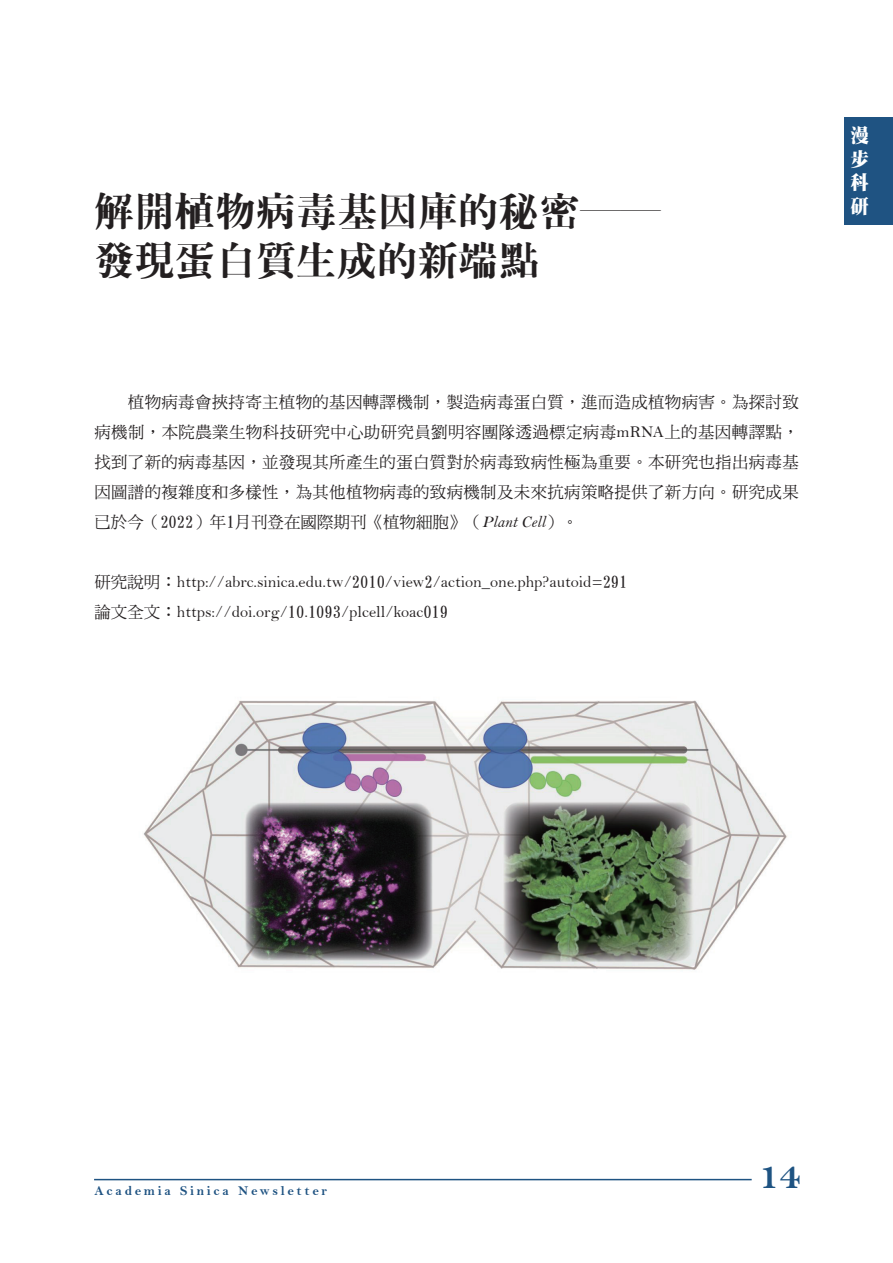
<style>
.page{position:relative;width:893px;height:1263px;background:#fff}
.page>*{position:absolute;margin:0;border:0;box-sizing:border-box;transform-origin:0 0}
.t1{font:40.5px/48.6px "DF Ming XB WIN BF";color:#231f20}
.t2{font:40.35px "Bell MT Bold";color:#1e5382}
.t3{font:19.5px/23.4px "DF Ming W12 WIN BF";color:#fff;text-align:justify;scale:.95 1}
.t4{font:16.5px/30px "DF Ming Md HK BF";letter-spacing:.015em;color:#231f20;text-align:justify}
.t5{font:16.5px/30px "Bell";color:#231f20}
.t6{font:13.5px "Bell MT Bold";letter-spacing:.2em;color:#1f5382}
.s1{font-family:"Bell"}
.s2{font-family:"Bell MT Italic"}
.s3{font-family:"DF Ming Md HK BF"}
</style>
<div class="page">
<hr style="left:94px;top:1179px;width:658px;height:1px;background:#1e5382">
<img style="left:143px;top:700px;width:645px;height:270px">
<div style="left:844px;top:117px;width:49px;height:108px;background:#1f5382"></div>
<h1 class="t1" style="left:94px;top:186px;width:568px">解開植物病毒基因庫的秘密──發現蛋白質生成的新端點</h1>
<p class="t4" style="left:94px;top:387px;width:706px">　　植物病毒會挾持寄主植物的基因轉譯機制，製造病毒蛋白質，進而造成植物病害。為探討致病機制，本院農業生物科技研究中心助研究員劉明容團隊透過標定病毒<span class="s1">mRNA</span>上的基因轉譯點，找到了新的病毒基因，並發現其所產生的蛋白質對於病毒致病性極為重要。本研究也指出病毒基因圖譜的複雜度和多樣性，為其他植物病毒的致病機制及未來抗病策略提供了新方向。研究成果已於今（2022）年1月刊登在國際期刊《植物細胞》（<span class="s2">Plant Cell</span>）。</p>
<p class="t5" style="left:94px;top:566px;width:535px"><span class="s3">研究說明：</span>http://abrc.sinica.edu.tw/<span class="s3">2010</span>/view<span class="s3">2</span>/action_one.php?autoid=<span class="s3">291論文全文：</span>https://doi.org/<span class="s3">10</span>.<span class="s3">1093</span>/plcell/koac<span class="s3">019</span></p>
<p class="t3" style="left:851px;top:124px;width:21px">漫步科研</p>
<p class="t6" style="left:94px;top:1182px;width:234px">Academia Sinica Newsletter</p>
<h2 class="t2" style="left:758px;top:1151px;width:44px">14</h2>
</div>
